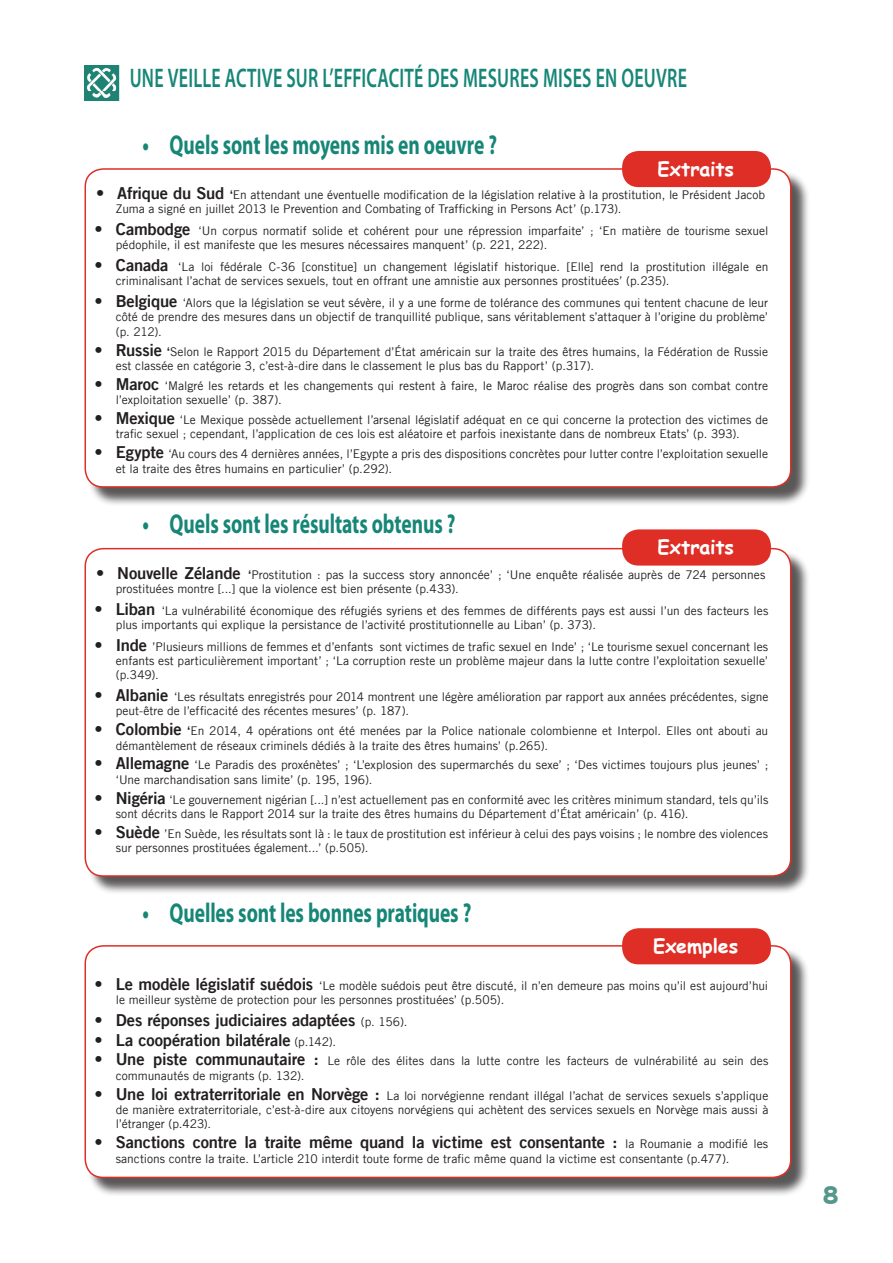
<style>
.page{position:relative;width:893px;height:1263px;background:#fff}
.page>*{position:absolute;margin:0;border:0;box-sizing:border-box;transform-origin:0 0}
.t1{font:700 33.75px "Copperplate";color:#56978b;scale:.8 1}
.t2{font:700 27.3px "Myriad Pro";letter-spacing:-.005em;color:#168677;scale:.71 1}
.t3{font:600 27px "Myriad Pro";letter-spacing:.015em;color:#168677;scale:.67 1}
.t4{font:700 19.5px "Comic Sans MS";letter-spacing:-.005em;color:#fff}
.t5{font:16.5px "Trade Gothic LT Bold Two";letter-spacing:-.01em;color:#231f20}
.t6{font:12px/14.4px "Trade Gothic LT";color:#231f20}
.s1{font-family:"Trade Gothic LT Bold Two";font-size:16.5px}
.s2{font-family:"Trade Gothic LT Bold Two"}
.s3{font-family:"Trade Gothic LT";font-size:12px}
</style>
<div class="page">
<img style="left:85px;top:66px;width:35px;height:34px">
<div style="left:87px;top:170px;width:723px;height:336px;background:#231f20;opacity:.75"></div>
<div style="left:85px;top:169px;width:706px;height:318px;background:#fff;border-radius:18px"></div>
<div style="left:85px;top:168px;width:706px;height:320px;border:2px solid #de2e26;border-radius:18px"></div>
<div style="left:87px;top:550px;width:723px;height:345px;background:#231f20;opacity:.75"></div>
<div style="left:85px;top:549px;width:706px;height:327px;background:#fff;border-radius:18px"></div>
<div style="left:85px;top:548px;width:706px;height:329px;border:2px solid #de2e26;border-radius:18px"></div>
<div style="left:622px;top:151px;width:149px;height:36px;background:#de2e26;border-radius:16px"></div>
<div style="left:622px;top:529px;width:149px;height:37px;background:#de2e26;border-radius:16px"></div>
<div style="left:87px;top:947px;width:723px;height:250px;background:#231f20;opacity:.75"></div>
<div style="left:85px;top:946px;width:706px;height:231px;background:#fff;border-radius:18px"></div>
<div style="left:85px;top:945px;width:706px;height:233px;border:2px solid #de2e26;border-radius:18px"></div>
<div style="left:622px;top:928px;width:149px;height:36px;background:#de2e26;border-radius:16px"></div>
<h3 class="t3" style="left:130px;top:61px;width:833px">UNE VEILLE ACTIVE SUR L’EFFICACITÉ DES MESURES MISES EN OEUVRE</h3>
<h2 class="t2" style="left:143px;top:127px;width:501px">• Quels sont les moyens mis en oeuvre ?</h2>
<p class="t6" style="left:116px;top:187px;width:651px;text-indent:-20px"><span class="s1">• Afrique du Sud</span> <span class="s2">‘</span>En attendant une éventuelle modification de la législation relative à la prostitution, le Président Jacob<br>Zuma a signé en juillet 2013 le Prevention and Combating of Trafficking in Persons Act’ (p.173).</p>
<p class="t6" style="left:116px;top:223px;width:654px;text-indent:-21px"><span class="s1">• Cambodge</span> ‘Un corpus normatif solide et cohérent pour une répression imparfaite’ ; ‘En matière de tourisme sexuel pédophile, il est manifeste que les mesures nécessaires manquent’ (p. 221, 222).</p>
<p class="t6" style="left:116px;top:259px;width:654px;text-indent:-21px"><span class="s1">• Canada</span> ‘La loi fédérale C-36 [constitue] un changement législatif historique. [Elle] rend la prostitution illégale en criminalisant l’achat de services sexuels, tout en offrant une amnistie aux personnes prostituées’ (p.235).</p>
<p class="t6" style="left:116px;top:295px;width:654px;text-align:justify;text-indent:-21px"><span class="s1">• Belgique</span> ‘Alors que la législation se veut sévère, il y a une forme de tolérance des communes qui tentent chacune de leur côté de prendre des mesures dans un objectif de tranquillité publique, sans véritablement s’attaquer à l’origine du problème’ (p. 212).</p>
<p class="t6" style="left:116px;top:344px;width:654px;text-indent:-21px"><span class="s1">• Russie</span> <span class="s2">‘</span>Selon le Rapport 2015 du Département d’État américain sur la traite des êtres humains, la Fédération de Russie est classée en catégorie 3, c’est-à-dire dans le classement le plus bas du Rapport’ (p.317).</p>
<p class="t6" style="left:116px;top:378px;width:654px;text-indent:-21px"><span class="s1">• Maroc</span> ‘Malgré les retards et les changements qui restent à faire, le Maroc réalise des progrès dans son combat contre l’exploitation sexuelle’ (p. 387).</p>
<p class="t6" style="left:95px;top:412px;width:675px;text-align:center"><span class="s1">• Mexique</span> ‘Le Mexique possède actuellement l’arsenal législatif adéquat en ce qui concerne la protection des victimes de trafic sexuel ; cependant, l’application de ces lois est aléatoire et parfois inexistante dans de nombreux Etats’ (p. 393).</p>
<p class="t6" style="left:116px;top:446px;width:654px;text-indent:-21px"><span class="s1">• Egypte</span> ‘Au cours des 4 dernières années, l’Egypte a pris des dispositions concrètes pour lutter contre l’exploitation sexuelle et la traite des êtres humains en particulier’ (p.292).</p>
<h2 class="t2" style="left:143px;top:506px;width:442px">• Quels sont les résultats obtenus ?</h2>
<p class="t6" style="left:116px;top:567px;width:651px;text-indent:-20px"><span class="s1">• Nouvelle Zélande</span> <span class="s2">‘</span>Prostitution : pas la success story annoncée’ ; ‘Une enquête réalisée auprès de 724 personnes prostituées montre [...] que la violence est bien présente (p.433).</p>
<p class="t6" style="left:116px;top:603px;width:654px;text-indent:-21px"><span class="s1">• Liban</span> ‘La vulnérabilité économique des réfugiés syriens et des femmes de différents pays est aussi l’un des facteurs les plus importants qui explique la persistance de l’activité prostitutionnelle au Liban’ (p. 373).</p>
<p class="t6" style="left:116px;top:639px;width:654px;text-align:justify;text-indent:-21px"><span class="s1">• Inde</span> ’Plusieurs millions de femmes et d’enfants sont victimes de trafic sexuel en Inde’ ; ‘Le tourisme sexuel concernant les enfants est particulièrement important’ ; ‘La corruption reste un problème majeur dans la lutte contre l’exploitation sexuelle’ (p.349).</p>
<p class="t6" style="left:116px;top:689px;width:654px;text-indent:-21px"><span class="s1">• Albanie</span> ‘Les résultats enregistrés pour 2014 montrent une légère amélioration par rapport aux années précédentes, signe peut-être de l’efficacité des récentes mesures’ (p. 187).</p>
<p class="t6" style="left:116px;top:724px;width:654px;text-indent:-21px"><span class="s1">• Colombie</span> <span class="s2">‘</span>En 2014, 4 opérations ont été menées par la Police nationale colombienne et Interpol. Elles ont abouti au démantèlement de réseaux criminels dédiés à la traite des êtres humains’ (p.265).</p>
<p class="t6" style="left:116px;top:758px;width:654px;text-indent:-21px"><span class="s1">• Allemagne</span> ‘Le Paradis des proxénètes’ ; ‘L’explosion des supermarchés du sexe’ ; ‘Des victimes toujours plus jeunes’ ; ‘Une marchandisation sans limite’ (p. 195, 196).</p>
<p class="t6" style="left:116px;top:792px;width:654px;text-indent:-21px"><span class="s1">• Nigéria</span> ‘Le gouvernement nigérian [...] n’est actuellement pas en conformité avec les critères minimum standard, tels qu’ils sont décrits dans le Rapport 2014 sur la traite des êtres humains du Département d’État américain’ (p. 416).</p>
<p class="t6" style="left:116px;top:826px;width:654px;text-indent:-21px"><span class="s1">• Suède</span> ’En Suède, les résultats sont là : le taux de prostitution est inférieur à celui des pays voisins ; le nombre des violences sur personnes prostituées également...’ (p.505).</p>
<h3 class="t4" style="left:657px;top:154px;width:78px">Extraits</h3>
<h3 class="t4" style="left:657px;top:532px;width:78px">Extraits</h3>
<h2 class="t2" style="left:143px;top:895px;width:465px">• Quelles sont les bonnes pratiques ?</h2>
<h3 class="t4" style="left:653px;top:931px;width:87px">Exemples</h3>
<p class="t6" style="left:116px;top:978px;width:654px;text-indent:-21px"><span class="s1">• Le modèle législatif suédois</span> ‘Le modèle suédois peut être discuté, il n’en demeure pas moins qu’il est aujourd’hui le meilleur système de protection pour les personnes prostituées’ (p.505).</p>
<h3 class="t5" style="left:95px;top:1010px;width:314px">• Des réponses judiciaires adaptées <span class="s3">(p. 156).</span></h3>
<h3 class="t5" style="left:95px;top:1029px;width:243px">• La coopération bilatérale <span class="s3">(p.142).</span></h3>
<p class="t6" style="left:116px;top:1054px;width:654px;text-indent:-21px"><span class="s1">• Une piste communautaire :</span> Le rôle des élites dans la lutte contre les facteurs de vulnérabilité au sein des communautés de migrants (p. 132).</p>
<p class="t6" style="left:116px;top:1088px;width:654px;text-align:justify;text-indent:-21px"><span class="s1">• Une loi extraterritoriale en Norvège :</span> La loi norvégienne rendant illégal l’achat de services sexuels s’applique de manière extraterritoriale, c’est-à-dire aux citoyens norvégiens qui achètent des services sexuels en Norvège mais aussi à l’étranger (p.423).</p>
<h3 class="t5" style="left:95px;top:1132px;width:675px">• Sanctions contre la traite même quand la victime est consentante : <span class="s3">la Roumanie a modifié les</span></h3>
<p class="t6" style="left:116px;top:1151px;width:615px">sanctions contre la traite. L’article 210 interdit toute forme de trafic même quand la victime est consentante (p.477).</p>
<h1 class="t1" style="left:822px;top:1172px;width:22px">8</h1>
</div>
